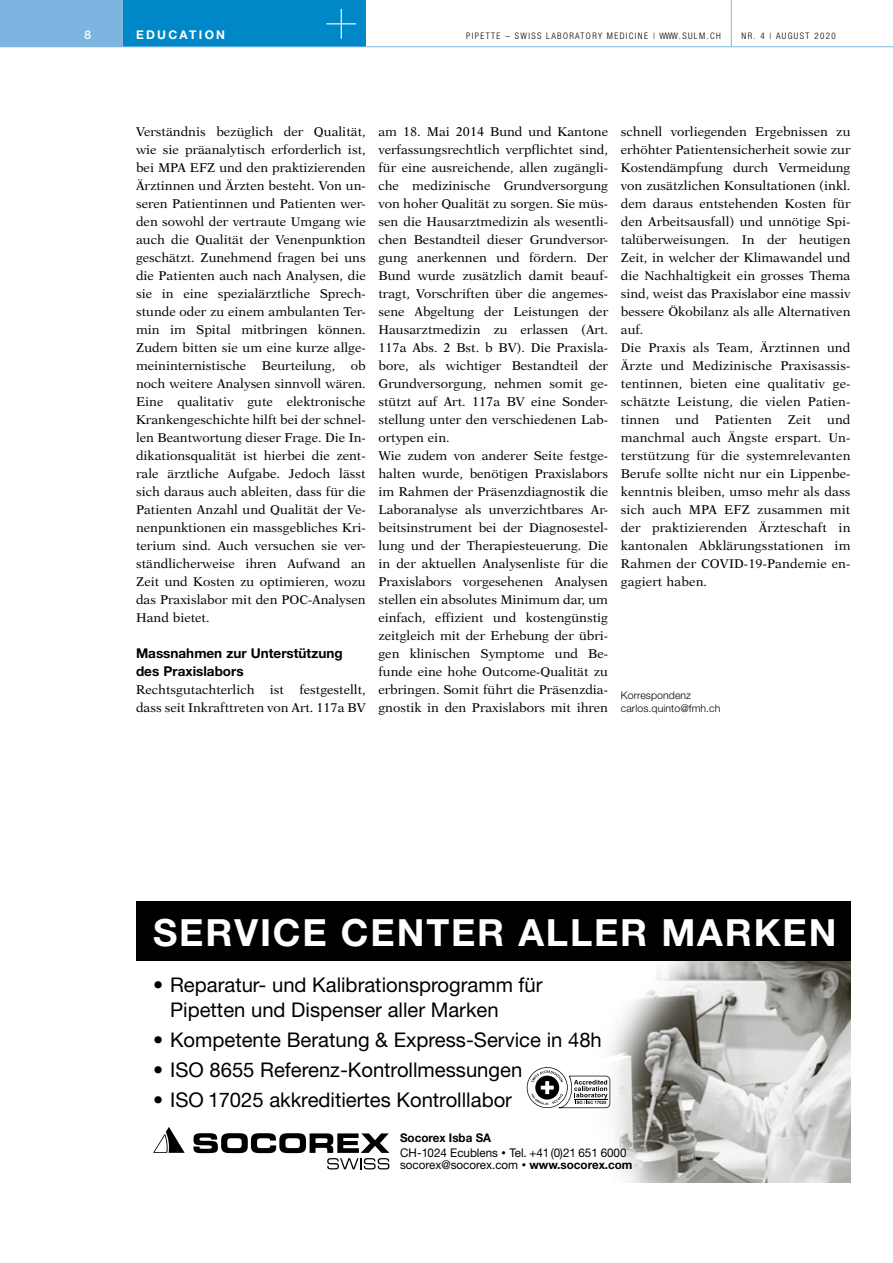
<style>
.page{position:relative;width:893px;height:1263px;background:#fff}
.page>*{position:absolute;margin:0;border:0;box-sizing:border-box;transform-origin:0 0}
.t1{font:700 37.5px "Rqhxmk Helvetica Neue LT Std";letter-spacing:.05em;color:#fff}
.t2{font:20.25px/25.5px "Wphkfq Helvetica Neue LT Std";color:#000}
.t3{font:700 13.5px/18px "Helvetica Neue";color:#000}
.t4{font:12.75px/18px "New Aster";color:#000}
.t5{font:12px/12.3px "Wphkfq Helvetica Neue LT Std";color:#000}
.t6{font:700 12px "Rqhxmk Helvetica Neue LT Std";color:#000}
.t7{font:700 12px "Helvetica Neue";letter-spacing:.19em;color:#fff}
.t8{font:500 12px "Helvetica Neue";color:#fff}
.t9{font:300 10.5px/13.5px "Helvetica Neue";letter-spacing:.01em;color:#000}
.t10{font:300 condensed 9px "Helvetica Neue";letter-spacing:.15em;color:#000}
.s1{font-size:9px}
.s2{font-family:"Rqhxmk Helvetica Neue LT Std";font-weight:700}
</style>
<div class="page">
<div style="left:0;top:0;width:365px;height:47px;background:#7cb6e0"></div>
<div style="left:123px;top:0;width:242px;height:47px;background:#0087c7"></div>
<hr style="left:731px;top:0;width:1px;height:47px;background:#7cb6e0">
<hr style="left:326px;top:23px;width:30px;height:1px;background:#fff">
<hr style="left:341px;top:9px;width:1px;height:30px;background:#fff">
<hr style="left:0;top:46px;width:893px;height:1px;background:#7cb6e0">
<img style="left:546px;top:961px;width:304px;height:221px">
<svg style="left:527px;top:1067px;width:83px;height:41px"></svg>
<svg style="left:153px;top:1127px;width:32px;height:26px"></svg>
<svg style="left:193px;top:1133px;width:196px;height:36px"></svg>
<div style="left:136px;top:901px;width:714px;height:60px;background:#000"></div>
<p class="t8" style="left:84px;top:27px;width:8px">8</p>
<p class="t7" style="left:136px;top:27px;width:91px">EDUCATION</p>
<p class="t10" style="left:466px;top:30px;width:256px">PIPETTE – SWISS LABORATORY MEDICINE | WWW.SULM.CH</p>
<p class="t10" style="left:742px;top:30px;width:96px">NR. 4 | AUGUST 2020</p>
<p class="t4" style="left:136px;top:123px;width:231px;text-align:justify">Verständnis bezüglich der Qualität, wie sie präanalytisch erforderlich ist, bei MPA EFZ und den praktizierenden Ärztinnen und Ärzten besteht. Von un&shy;seren Patientinnen und Patienten wer&shy;den sowohl der vertraute Umgang wie auch die Qualität der Venenpunktion geschätzt. Zunehmend fragen bei uns die Patienten auch nach Analysen, die sie in eine spezialärztliche Sprech&shy;stunde oder zu einem ambulanten Ter&shy;min im Spital mitbringen können.<br>Zudem bitten sie um eine kurze allge&shy;meininternistische Beurteilung, ob noch weitere Analysen sinnvoll wären.<br>Eine qualitativ gute elektronische Krankengeschichte hilft bei der schnel&shy;len Beantwortung dieser Frage. Die In&shy;dikationsqualität ist hierbei die zent&shy;rale ärztliche Aufgabe. Jedoch lässt sich daraus auch ableiten, dass für die Patienten Anzahl und Qualität der Ve&shy;nenpunktionen ein massgebliches Kri&shy;terium sind. Auch versuchen sie ver&shy;ständlicherweise ihren Aufwand an Zeit und Kosten zu optimieren, wozu das Praxislabor mit den POC-Analysen Hand bietet.</p>
<p class="t3" style="left:136px;top:644px;width:208px">Massnahmen zur Unterstützung des Praxislabors</p>
<p class="t4" style="left:136px;top:681px;width:231px">Rechtsgutachterlich ist festgestellt, dass seit Inkrafttreten von Art. 117a BV</p>
<p class="t4" style="left:378px;top:123px;width:231px">am 18. Mai 2014 Bund und Kantone verfassungsrechtlich verpflichtet sind, für eine ausreichende, allen zugängli&shy;che medizinische Grundversorgung von hoher Qualität zu sorgen. Sie müs&shy;sen die Hausarztmedizin als wesentli&shy;chen Bestandteil dieser Grundversor&shy;gung anerkennen und fördern. Der Bund wurde zusätzlich damit beauf&shy;tragt, Vorschriften über die angemes&shy;sene Abgeltung der Leistungen der Hausarztmedizin zu erlassen (Art.<br>117a Abs. 2 Bst. b BV). Die Praxisla&shy;bore, als wichtiger Bestandteil der Grundversorgung, nehmen somit ge&shy;stützt auf Art. 117a BV eine Sonder&shy;stellung unter den verschiedenen Lab&shy;ortypen ein.<br>Wie zudem von anderer Seite festge&shy;halten wurde, benötigen Praxislabors im Rahmen der Präsenzdiagnostik die Laboranalyse als unverzichtbares Ar&shy;beitsinstrument bei der Diagnosestel&shy;lung und der Therapiesteuerung. Die in der aktuellen Analysenliste für die Praxislabors vorgesehenen Analysen stellen ein absolutes Minimum dar, um einfach, effizient und kostengünstig zeitgleich mit der Erhebung der übri&shy;gen klinischen Symptome und Be&shy;funde eine hohe Outcome-Qualität zu erbringen. Somit führt die Präsenzdia&shy;gnostik in den Praxislabors mit ihren</p>
<p class="t4" style="left:621px;top:123px;width:231px">schnell vorliegenden Ergebnissen zu erhöhter Patientensicherheit sowie zur Kostendämpfung durch Vermeidung von zusätzlichen Konsultationen (inkl. dem daraus entstehenden Kosten für den Arbeitsausfall) und unnötige Spi&shy;talüberweisungen. In der heutigen Zeit, in welcher der Klimawandel und die Nachhaltigkeit ein grosses Thema sind, weist das Praxislabor eine massiv bessere Ökobilanz als alle Alternativen auf.<br>Die Praxis als Team, Ärztinnen und Ärzte und Medizinische Praxisassis&shy;tentinnen, bieten eine qualitativ ge&shy;schätzte Leistung, die vielen Patien&shy;tinnen und Patienten Zeit und manchmal auch Ängste erspart. Un&shy;terstützung für die systemrelevanten Berufe sollte nicht nur ein Lippenbe&shy;kenntnis bleiben, umso mehr als dass sich auch MPA EFZ zusammen mit der praktizierenden Ärzteschaft in kantonalen Abklärungsstationen im Rahmen der COVID-19-Pandemie en&shy;gagiert haben.</p>
<p class="t9" style="left:621px;top:688px;width:101px">Korrespondenz carlos.quinto@fmh.ch</p>
<h1 class="t1" style="left:153px;top:909px;width:685px">SERVICE CENTER ALLER MARKEN</h1>
<h2 class="t2" style="left:170px;top:971px;width:374px;text-indent:-17px">• Reparatur- und Kalibrationsprogramm für<br>Pipetten und Dispenser aller Marken</h2>
<h2 class="t2" style="left:153px;top:1027px;width:450px">• Kompetente Beratung &amp; Express-Service in 48h</h2>
<h2 class="t2" style="left:153px;top:1057px;width:371px">• ISO 8655 Referenz-Kontrollmessungen</h2>
<h2 class="t2" style="left:153px;top:1087px;width:360px">• ISO 17025 akkreditiertes Kontrolllabor</h2>
<p class="t6" style="left:400px;top:1130px;width:93px">Socorex Isba SA</p>
<p class="t5" style="left:400px;top:1146px;width:234px">CH-1024 Ecublens <span class="s1">•</span> Tel. +41(0)21 651 6000 socorex@socorex.com <span class="s1">•</span> <span class="s2">www.socorex.com</span></p>
</div>
